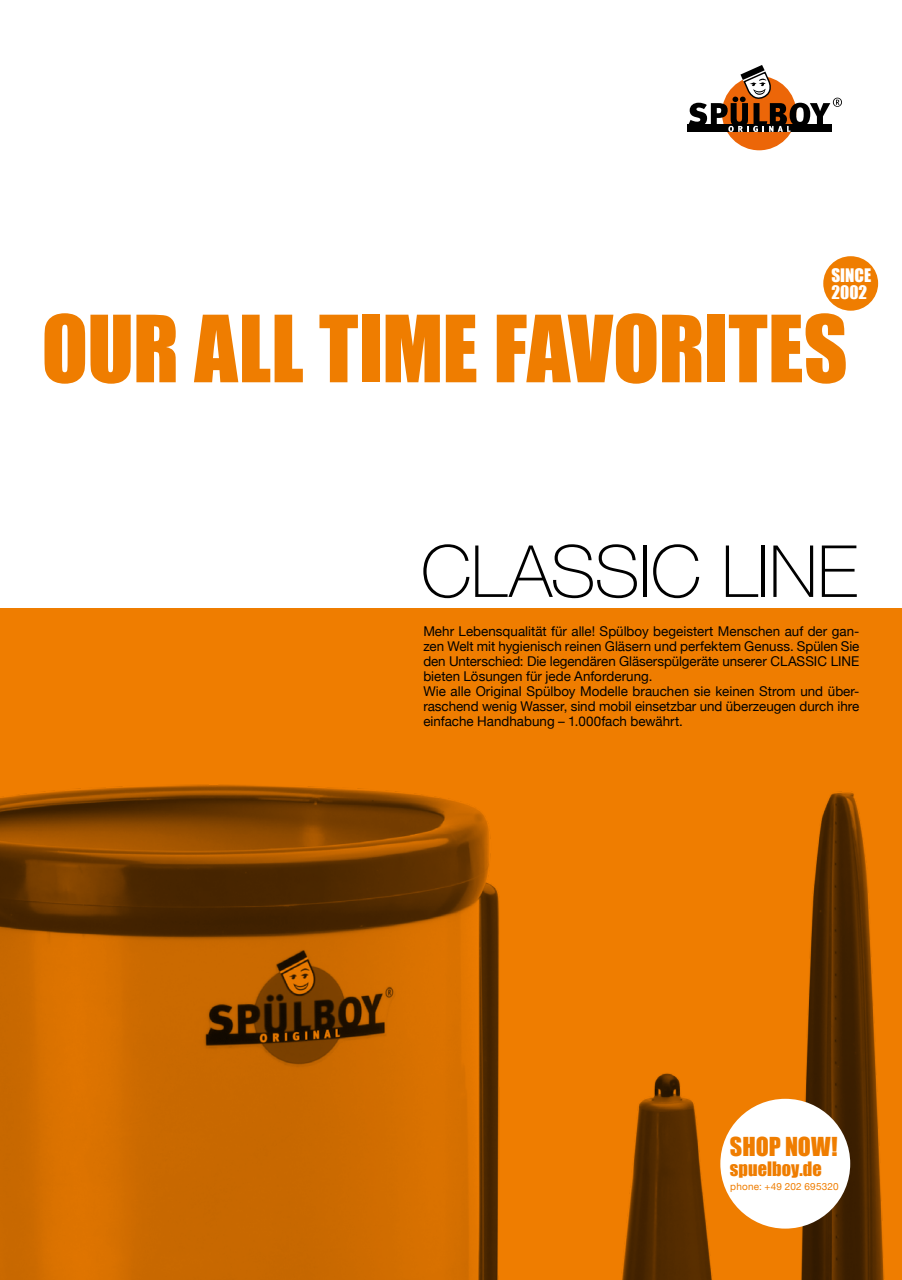
<style>
.page{position:relative;width:902px;height:1280px;background:#fff}
.page>*{position:absolute;margin:0;border:0;box-sizing:border-box;transform-origin:0 0}
.t1{font:85.5px "Impact";letter-spacing:-.005em;color:#ef7d00}
.t2{font:100 72px "Helvetica Neue";letter-spacing:-.01em;color:#000}
.t3{font:24px "Impact";color:#ef7d00}
.t4{font:18.3px "Impact";letter-spacing:.005em;color:#ef7d00}
.t5{font:17.1px/16.5px "Impact";letter-spacing:.005em;color:#fff}
.t6{font:13.5px/15px "Helvetica Neue";color:#000}
.t7{font:9.9px "Helvetica Neue";letter-spacing:.02em;color:#ef7d00}
</style>
<div class="page">
<div style="left:722px;top:76px;width:74px;height:74px;background:#ec6608;border-radius:50%"></div>
<div style="left:687px;top:125px;width:144px;height:7px;background:#000"></div>
<svg style="left:688px;top:65px;width:153px;height:67px"></svg>
<div style="left:0;top:608px;width:901px;height:672px;background:#ef7d00"></div>
<img style="left:0;top:784px;width:885px;height:496px">
<div style="left:823px;top:256px;width:55px;height:55px;background:#ef7d00;border-radius:50%"></div>
<div style="left:720px;top:1099px;width:130px;height:129px;background:#fff;border-radius:50%"></div>
<p class="t5" style="left:831px;top:267px;width:41px">SINCE<br>2002</p>
<h1 class="t1" style="left:41px;top:282px;width:807px">OUR ALL TIME FAVORITES</h1>
<h2 class="t2" style="left:421px;top:517px;width:438px">CLASSIC LINE</h2>
<p class="t6" style="left:423px;top:624px;width:437px">Mehr Lebensqualität für alle! Spülboy begeistert Menschen auf der gan&shy;zen Welt mit hygienisch reinen Gläsern und perfektem Genuss. Spülen Sie den Unterschied: Die legendären Gläserspülgeräte unserer CLASSIC LINE bieten Lösungen für jede Anforderung.<br>Wie alle Original Spülboy Modelle brauchen sie keinen Strom und über&shy;raschend wenig Wasser, sind mobil einsetzbar und überzeugen durch ihre einfache Handhabung – 1.000fach bewährt.</p>
<h3 class="t3" style="left:729px;top:1128px;width:109px">SHOP NOW!</h3>
<h3 class="t4" style="left:729px;top:1155px;width:93px">spuelboy.de</h3>
<p class="t7" style="left:730px;top:1179px;width:110px">phone: +49 202 695320</p>
</div>
